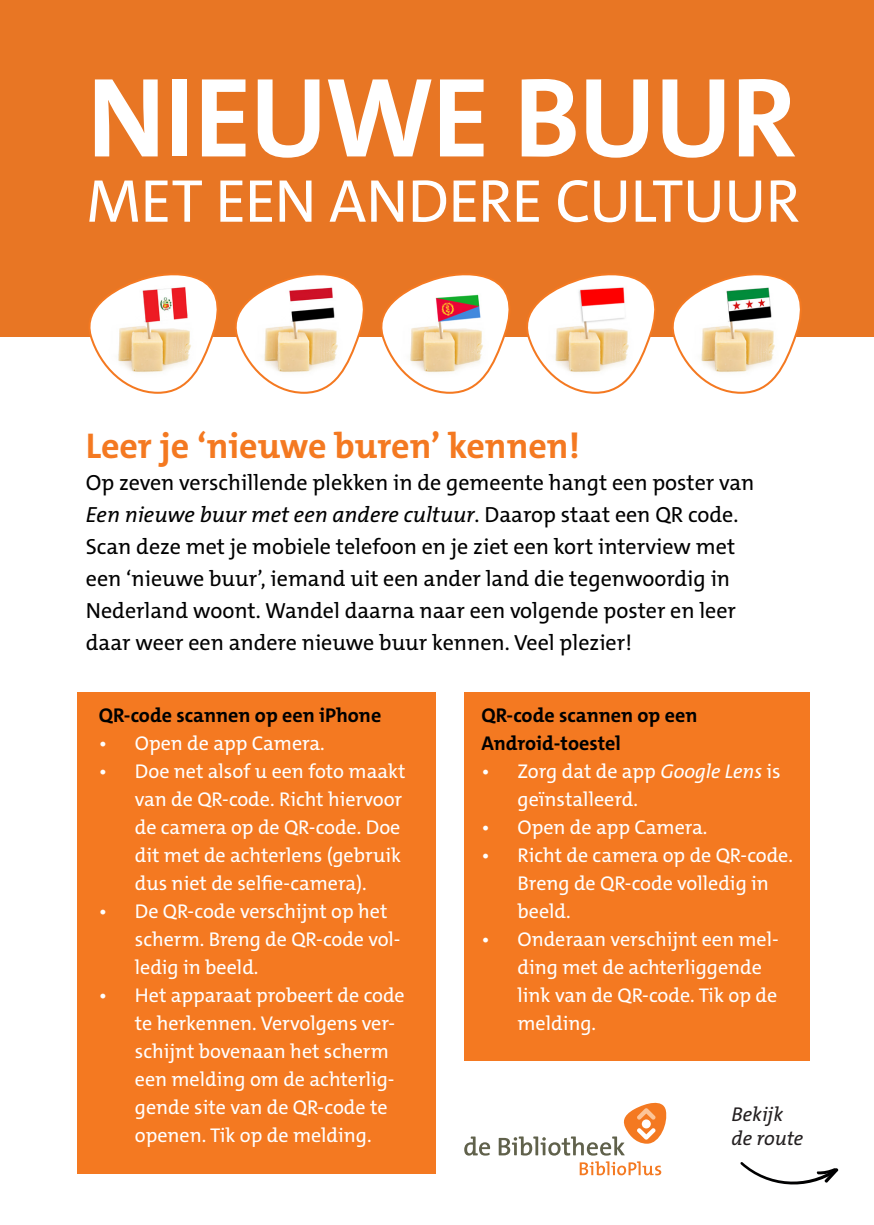
<style>
.page{position:relative;width:874px;height:1225px;background:#fff}
.page>*{position:absolute;margin:0;border:0;box-sizing:border-box;transform-origin:0 0}
.t1{font:700 114px "The Mix C5";letter-spacing:-.015em;color:#fff}
.t2{font:61px "The Mix C5";letter-spacing:-.015em;color:#fff}
.t3{font:700 36px "The Mix C5";letter-spacing:-.005em;color:#f47921}
.t4{font:22px/32px "The Mix C5";color:#000}
.t5{font:20px/28px "The Mix C5";color:#fff}
.t6{font:700 20px/28px "The Mix C5";color:#000}
.t7{font:italic 20px "The Mix C5";color:#231f20}
.s1{font-style:italic}
</style>
<div class="page">
<div style="left:77px;top:692px;width:358px;height:482px;background:#f47921"></div>
<svg style="left:464px;top:1136px;width:26px;height:19px"></svg>
<svg style="left:579px;top:1161px;width:82px;height:14px"></svg>
<svg style="left:498px;top:1102px;width:168px;height:53px"></svg>
<svg style="left:740px;top:1162px;width:98px;height:23px"></svg>
<div style="left:0;top:0;width:873px;height:336px;background:#e87624"></div>
<svg style="left:82px;top:274px;width:737px;height:120px"></svg>
<div style="left:464px;top:692px;width:345px;height:368px;background:#f47921"></div>
<p class="t1" style="left:87px;top:45px;width:710px">NIEUWE BUUR</p>
<p class="t2" style="left:86px;top:162px;width:715px">MET EEN ANDERE CULTUUR</p>
<p class="t3" style="left:86px;top:422px;width:495px">Leer je ‘nieuwe buren’ kennen!</p>
<p class="t4" style="left:86px;top:466px;width:669px">Op zeven verschillende plekken in de gemeente hangt een poster van</p>
<p class="t4" style="left:86px;top:498px;width:653px"><span class="s1">Een nieuwe buur met een andere cultuur</span>. Daarop staat een QR code.<br>Scan deze met je mobiele telefoon en je ziet een kort interview met</p>
<p class="t4" style="left:86px;top:562px;width:645px">een ‘nieuwe buur’, iemand uit een ander land die tegenwoordig in</p>
<p class="t4" style="left:86px;top:594px;width:651px">Nederland woont. Wandel daarna naar een volgende poster en leer daar weer een andere nieuwe buur kennen. Veel plezier!</p>
<p class="t6" style="left:99px;top:701px;width:284px">QR-code scannen op een iPhone</p>
<p class="t5" style="left:99px;top:729px;width:227px">• Open de app Camera.</p>
<p class="t5" style="left:135px;top:757px;width:272px;text-indent:-36px">• Doe net alsof u een foto maakt van de QR-code. Richt hiervoor de camera op de QR-code. Doe dit met de achterlens (gebruik dus niet de selfie-camera).</p>
<p class="t5" style="left:135px;top:897px;width:267px;text-indent:-36px">• De QR-code verschijnt op het scherm. Breng de QR-code vol&shy;ledig in beeld.</p>
<p class="t5" style="left:135px;top:981px;width:271px;text-indent:-36px">• Het apparaat probeert de code te herkennen. Vervolgens ver&shy;schijnt bovenaan het scherm een melding om de achterlig&shy;gende site van de QR-code te openen. Tik op de melding.</p>
<p class="t6" style="left:481px;top:701px;width:217px">QR-code scannen op een<br>Android-toestel</p>
<p class="t5" style="left:517px;top:757px;width:264px;text-indent:-36px">• Zorg dat de app <span class="s1">Google Lens</span> is geïnstalleerd.</p>
<p class="t5" style="left:481px;top:813px;width:227px">• Open de app Camera.</p>
<p class="t5" style="left:517px;top:841px;width:277px;text-indent:-36px">• Richt de camera op de QR-code.<br>Breng de QR-code volledig in beeld.</p>
<p class="t5" style="left:517px;top:925px;width:262px;text-indent:-36px">• Onderaan verschijnt een mel&shy;ding met de achterliggende link van de QR-code. Tik op de melding.</p>
<p class="t7" style="left:731px;top:1101px;width:53px">Bekijk</p>
<p class="t7" style="left:731px;top:1125px;width:73px">de route</p>
</div>
